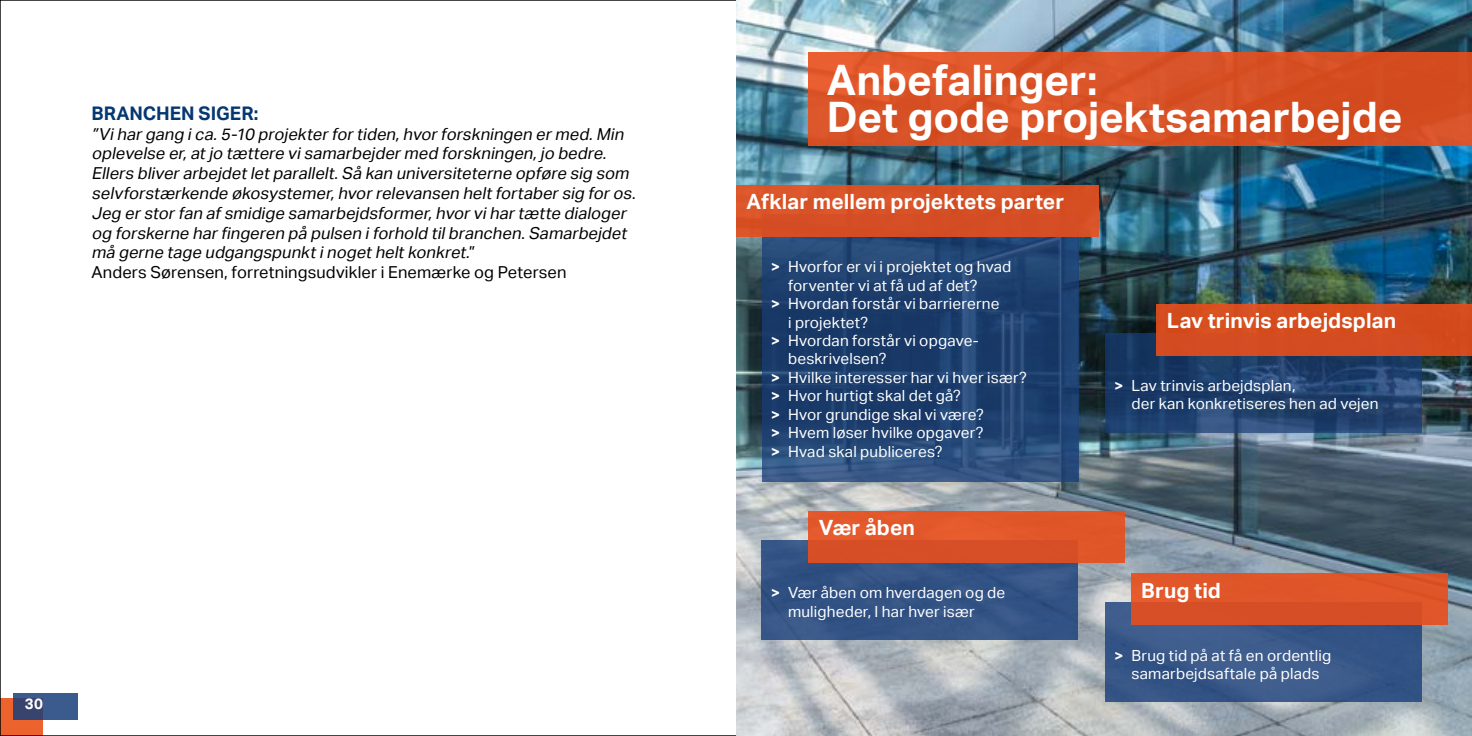
<style>
.page{position:relative;width:1472px;height:736px;background:#fff}
.page>*{position:absolute;margin:0;border:0;box-sizing:border-box;transform-origin:0 0}
.t1{font:700 42px/37.5px "Aktiv Grotesk";color:#fff}
.t2{font:700 21px "Aktiv Grotesk";letter-spacing:.005em;color:#fff}
.t3{font:700 18.75px "Aktiv Grotesk";letter-spacing:.005em;color:#053871}
.t4{font:italic 16.5px/19.8px "Aktiv Grotesk";color:#000}
.t5{font:15.3px/18.5px "Aktiv Grotesk";letter-spacing:.01em;color:#fff;text-align:center}
.t6{font:700 15px "Aktiv Grotesk";color:#fff}
.s1{font-style:normal}
.s2{font-weight:700}
</style>
<div class="page">
<div style="left:0;top:698px;width:43px;height:38px;background:#ec632e"></div>
<svg style="left:13px;top:693px;width:64px;height:26px;background:#395181"></svg>
<img style="left:736px;top:0;width:735px;height:736px">
<div style="left:808px;top:53px;width:663px;height:93px;background:#d75126"></div>
<svg style="left:761px;top:236px;width:317px;height:246px;background:#224371"></svg>
<div style="left:1104px;top:602px;width:317px;height:100px;background:#385888"></div>
<div style="left:1130px;top:574px;width:317px;height:51px;background:#de5529"></div>
<div style="left:761px;top:540px;width:317px;height:99px;background:#335385"></div>
<div style="left:808px;top:511px;width:316px;height:51px;background:#e05629"></div>
<div style="left:736px;top:185px;width:362px;height:51px;background:#d54f25"></div>
<svg style="left:1104px;top:333px;width:317px;height:99px;background:#22406b"></svg>
<div style="left:1156px;top:304px;width:315px;height:51px;background:#d44c1f"></div>
<p class="t3" style="left:91px;top:102px;width:168px">BRANCHEN SIGER:</p>
<p class="t4" style="left:91px;top:124px;width:551px">”Vihargangica.5-10projekterfortiden,hvorforskningenermed.Min oplevelseer,atjotætterevisamarbejdermedforskningen,jobedre.<br>Ellersbliverarbejdetletparallelt.Såkanuniversiteterneopføresigsom selvforstærkendeøkosystemer,hvorrelevansenheltfortabersigforos.<br>Jegerstorfanafsmidigesamarbejdsformer,hvorvihartættedialoger ogforskerneharfingerenpåpulseniforholdtilbranchen.Samarbejdet mågernetageudgangspunktinogetheltkonkret.<span class="s1">”<br>Anders Sørensen, forretningsudvikler i Enemærke og Petersen</span></p>
<p class="t6" style="left:25px;top:695px;width:20px">30</p>
<h1 class="t1" style="left:826px;top:61px;width:577px">Anbefalinger:<br>Det gode projektsamarbejde</h1>
<p class="t2" style="left:746px;top:190px;width:319px">Afklar mellem projektets parter</p>
<p class="t5" style="left:771px;top:258px;width:242px"><span class="s2">&gt;</span> Hvorfor er vi i projektet og hvad</p>
<p class="t5" style="left:788px;top:276px;width:191px">forventer vi at få ud af det?</p>
<p class="t5" style="left:771px;top:294px;width:230px"><span class="s2">&gt;</span> Hvordan forstår vi barriererne</p>
<p class="t5" style="left:788px;top:313px;width:81px">i projektet?</p>
<p class="t5" style="left:771px;top:331px;width:209px"><span class="s2">&gt;</span> Hvordan forstår vi opgave-</p>
<p class="t5" style="left:788px;top:350px;width:100px">beskrivelsen?</p>
<p class="t5" style="left:771px;top:368px;width:257px"><span class="s2">&gt;</span> Hvilke interesser har vi hver især?</p>
<p class="t5" style="left:771px;top:387px;width:191px"><span class="s2">&gt;</span> Hvor hurtigt skal det gå?</p>
<p class="t5" style="left:771px;top:405px;width:214px"><span class="s2">&gt;</span> Hvor grundige skal vi være?</p>
<p class="t5" style="left:771px;top:423px;width:214px"><span class="s2">&gt;</span> Hvem løser hvilke opgaver?</p>
<p class="t5" style="left:771px;top:442px;width:173px"><span class="s2">&gt;</span> Hvad skal publiceres?</p>
<p class="t2" style="left:819px;top:516px;width:97px">Vær åben</p>
<p class="t2" style="left:1166px;top:308px;width:231px">Lav trinvis arbejdsplan</p>
<p class="t5" style="left:1131px;top:376px;width:248px;text-align:left;text-indent:-17px"><span class="s2">&gt;</span> Lav trinvis arbejdsplan,<br>der kan konkretiseres hen ad vejen</p>
<p class="t5" style="left:771px;top:584px;width:236px"><span class="s2">&gt;</span> Vær åben om hverdagen og de</p>
<p class="t2" style="left:1141px;top:578px;width:81px">Brug tid</p>
<p class="t5" style="left:788px;top:602px;width:188px">muligheder, I har hver især</p>
<p class="t5" style="left:1114px;top:646px;width:218px"><span class="s2">&gt;</span> Brug tid på at få en ordentlig samarbejdsaftale på plads</p>
</div>
